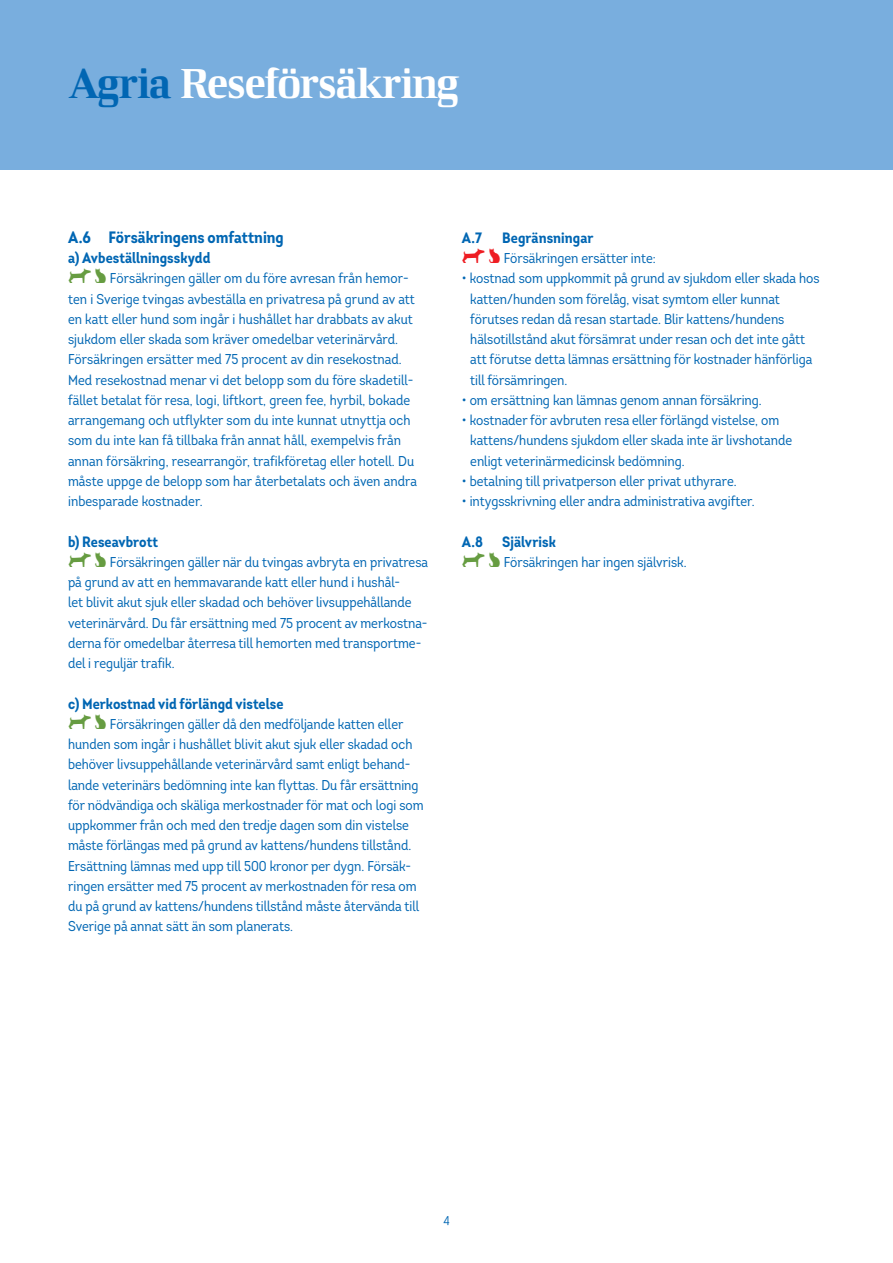
<style>
.page{position:relative;width:893px;height:1263px;background:#fff}
.page>*{position:absolute;margin:0;border:0;box-sizing:border-box;transform-origin:0 0}
.t1{font:42px "LF Rubrik 2";letter-spacing:-.035em;color:#fff}
.t2{font:700 16.5px "Intro Cond";color:#0166b3}
.t3{font:700 15px "Intro Cond";letter-spacing:.005em;color:#0166b3}
.t4{font:14.25px/20.2px "Intro Cond";color:#0166b3}
.t5{font:12.75px "Intro Cond";color:#0166b3}
.s1{color:#0166b3}
.s2{font-family:"Djuranfanger";font-size:21px;color:#669c41}
.s3{font-family:"Djuranfanger";font-size:21px;color:#ee1d23}
</style>
<div class="page">
<div style="left:0;top:0;width:893px;height:170px;background:#79aede"></div>
<h1 class="t1" style="left:68px;top:58px;width:393px"><span class="s1">Agria</span> Reseförsäkring</h1>
<p class="t2" style="left:68px;top:226px;width:217px">A.6 Försäkringens omfattning</p>
<p class="t3" style="left:68px;top:248px;width:144px">a) Avbeställningsskydd</p>
<p class="t4" style="left:68px;top:268px;width:350px"><span class="s2">AB</span> Försäkringen gäller om du före avresan från hemor&shy;ten i Sverige tvingas avbeställa en privatresa på grund av att en katt eller hund som ingår i hushållet har drabbats av akut sjukdom eller skada som kräver omedelbar veterinärvård.<br>Försäkringen ersätter med 75 procent av din resekostnad.<br>Med resekostnad menar vi det belopp som du före skadetill&shy;fället betalat för resa, logi, liftkort, green fee, hyrbil, bokade arrangemang och utflykter som du inte kunnat utnyttja och som du inte kan få tillbaka från annat håll, exempelvis från annan försäkring, researrangör, trafikföretag eller hotell. Du måste uppge de belopp som har återbetalats och även andra inbesparade kostnader.</p>
<p class="t3" style="left:68px;top:532px;width:92px">b) Reseavbrott</p>
<p class="t4" style="left:68px;top:552px;width:361px"><span class="s2">AB</span> Försäkringen gäller när du tvingas avbryta en privatresa på grund av att en hemmavarande katt eller hund i hushål-<br>let blivit akut sjuk eller skadad och behöver livsuppehållande veterinärvård. Du får ersättning med 75 procent av merkostna&shy;derna för omedelbar återresa till hemorten med transportme&shy;del i reguljär trafik.</p>
<p class="t3" style="left:68px;top:694px;width:217px">c) Merkostnad vid förlängd vistelse</p>
<p class="t4" style="left:68px;top:714px;width:357px"><span class="s2">AB</span> Försäkringen gäller då den medföljande katten eller hunden som ingår i hushållet blivit akut sjuk eller skadad och behöver livsuppehållande veterinärvård samt enligt behand&shy;lande veterinärs bedömning inte kan flyttas. Du får ersättning för nödvändiga och skäliga merkostnader för mat och logi som uppkommer från och med den tredje dagen som din vistelse måste förlängas med på grund av kattens/hundens tillstånd.<br>Ersättning lämnas med upp till 500 kronor per dygn. Försäk&shy;ringen ersätter med 75 procent av merkostnaden för resa om du på grund av kattens/hundens tillstånd måste återvända till Sverige på annat sätt än som planerats.</p>
<p class="t3" style="left:462px;top:228px;width:22px">A.7</p>
<p class="t3" style="left:502px;top:228px;width:93px">Begränsningar</p>
<p class="t4" style="left:462px;top:248px;width:195px"><span class="s3">AB</span> Försäkringen ersätter inte:</p>
<p class="t4" style="left:470px;top:268px;width:351px;text-indent:-9px">• kostnad som uppkommit på grund av sjukdom eller skada hos katten/hunden som förelåg, visat symtom eller kunnat förutses redan då resan startade. Blir kattens/hundens hälsotillstånd akut försämrat under resan och det inte gått att förutse detta lämnas ersättning för kostnader hänförliga till försämringen.</p>
<p class="t4" style="left:462px;top:390px;width:301px">• om ersättning kan lämnas genom annan försäkring.</p>
<p class="t4" style="left:470px;top:410px;width:323px;text-indent:-9px">• kostnader för avbruten resa eller förlängd vistelse, om kattens/hundens sjukdom eller skada inte är livshotande enligt veterinärmedicinsk bedömning.</p>
<p class="t4" style="left:462px;top:471px;width:276px">• betalning till privatperson eller privat uthyrare.</p>
<p class="t4" style="left:462px;top:491px;width:294px">• intygsskrivning eller andra administrativa avgifter.</p>
<p class="t3" style="left:462px;top:532px;width:23px">A.8</p>
<p class="t3" style="left:502px;top:532px;width:55px">Självrisk</p>
<p class="t4" style="left:462px;top:552px;width:226px"><span class="s2">AB</span> Försäkringen har ingen självrisk.</p>
<p class="t5" style="left:443px;top:1212px;width:8px">4</p>
</div>
